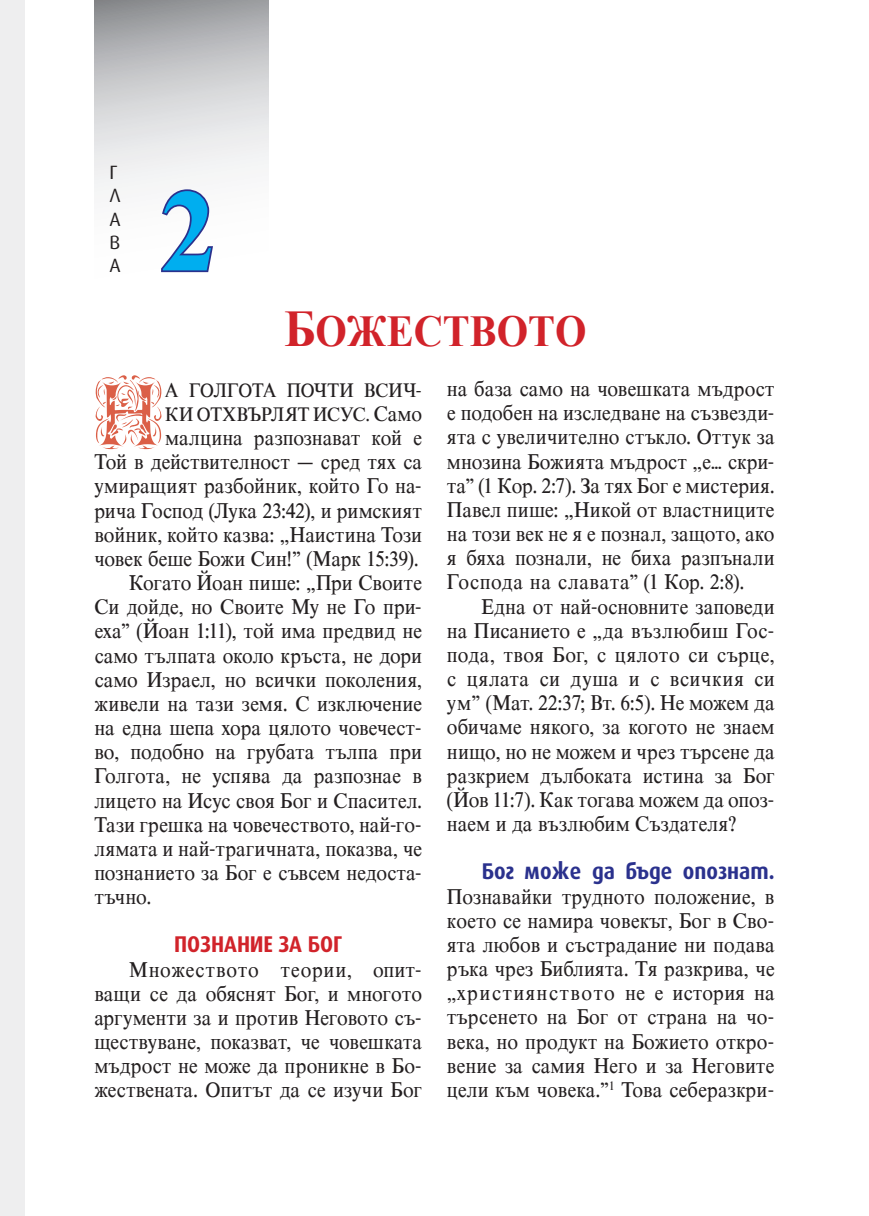
<style>
.page{position:relative;width:869px;height:1216px;background:#fff}
.page>*{position:absolute;margin:0;border:0;box-sizing:border-box;transform-origin:0 0}
.t1{font:700 117.25px "Times New Roman";color:#00aeef;scale:.96 1}
.t2{font:91.52px "Lombardina Initial One";color:#db5f47;scale:.87 1}
.t3{font:700 44.1px "Times New Roman";color:#d1232a;scale:.91 1}
.t4{font:700 22.75px "Hermes Bg";color:#2a318d;scale:.91 1}
.t5{font:700 22.75px "Hermes Bg";color:#d1232a;scale:.91 1}
.t6{font:22.05px/24.2px "Tms Cyr";letter-spacing:-.005em;color:#231f20;text-align:justify;scale:.91 1}
.t7{font:20.3px/24.2px "Tms Cyr";color:#231f20;scale:.91 1}
.t8{font:19.25px/23.1px "Hermes Bg";color:#231f20}
.s1{font-size:51.45px}
.s2{font-size:22.05px}
</style>
<div class="page">
<svg style="left:94px;top:0;width:174px;height:192px"></svg>
<div style="left:0;top:0;width:25px;height:1215px;background:#eeeeef"></div>
<svg style="left:159px;top:187px;width:56px;height:86px"></svg>
<p class="t8" style="left:109px;top:161px;width:13px">Г<br>Л<br>А<br>В<br>А</p>
<h1 class="t1" style="left:160px;top:150px;width:60px">2</h1>
<h3 class="t3" style="left:284px;top:301px;width:333px"><span class="s1">Б</span>ОЖЕСТВОТО</h3>
<h2 class="t2" style="left:94px;top:358px;width:83px">Н</h2>
<p class="t7" style="left:165px;top:377px;width:284px">А ГОЛГОТА ПОЧТИ ВСИЧ-<br>КИ ОТХВЪРЛЯТ ИСУС. <span class="s2">Само</span></p>
<p class="t6" style="left:165px;top:425px;width:284px">малцина разпознават кой е</p>
<p class="t6" style="left:94px;top:449px;width:361px">Той в действителност – сред тях са</p>
<p class="t6" style="left:94px;top:473px;width:361px">умиращият разбойник, който Го на-</p>
<p class="t6" style="left:94px;top:497px;width:361px">рича Господ (Лука 23:42), и римският</p>
<p class="t6" style="left:94px;top:521px;width:361px">войник, който казва: „Наистина Този</p>
<p class="t6" style="left:94px;top:545px;width:357px">човек беше Божи Син!” (Марк 15:39).</p>
<p class="t6" style="left:129px;top:569px;width:323px">Когато Йоан пише: „При Своите</p>
<p class="t6" style="left:94px;top:594px;width:361px">Си дойде, но Своите Му не Го при-</p>
<p class="t6" style="left:94px;top:618px;width:361px">еха” (Йоан 1:11), той има предвид не</p>
<p class="t6" style="left:94px;top:642px;width:361px">само тълпата около кръста, не дори</p>
<p class="t6" style="left:94px;top:666px;width:361px">само Израел, но всички поколения,</p>
<p class="t6" style="left:94px;top:690px;width:361px">живели на тази земя. С изключение</p>
<p class="t6" style="left:94px;top:714px;width:361px">на една шепа хора цялото човечест-</p>
<p class="t6" style="left:94px;top:738px;width:361px">во, подобно на грубата тълпа при</p>
<p class="t6" style="left:94px;top:763px;width:361px">Голгота, не успява да разпознае в</p>
<p class="t6" style="left:94px;top:787px;width:361px">лицето на Исус своя Бог и Спасител.</p>
<p class="t6" style="left:94px;top:811px;width:361px">Тази грешка на човечеството, най-го-</p>
<p class="t6" style="left:94px;top:835px;width:361px">лямата и най-трагичната, показва, че</p>
<p class="t6" style="left:94px;top:859px;width:361px">познанието за Бог е съвсем недоста-</p>
<p class="t6" style="left:94px;top:883px;width:64px">тъчно.</p>
<p class="t5" style="left:174px;top:931px;width:186px">ПОЗНАНИЕ ЗА БОГ</p>
<p class="t6" style="left:94px;top:956px;width:361px;text-indent:35px">Множеството теории, опит&shy;ващи се да обяснят Бог, и многото аргументи за и против Неговото съ&shy;ществуване, показват, че човешката мъдрост не може да проникне в Бо&shy;жествената. Опитът да се изучи Бог</p>
<p class="t6" style="left:446px;top:376px;width:361px">на база само на човешката мъдрост е подобен на изследване на съзвезди&shy;ята с увеличително стъкло. Оттук за мнозина Божията мъдрост „е… скри&shy;та” (1 Кор. 2:7). За тях Бог е мистерия.<br>Павел пише: „Никой от властниците на този век не я е познал, защото, ако я бяха познали, не биха разпънали Господа на славата” (1 Кор. 2:8).</p>
<p class="t6" style="left:446px;top:593px;width:361px;text-indent:35px">Една от най-основните заповеди на Писанието е „да възлюбиш Гос&shy;пода, твоя Бог, с цялото си сърце, с цялата си душа и с всичкия си ум” (Мат. 22:37; Вт. 6:5). Не можем да обичаме някого, за когото не знаем нищо, но не можем и чрез търсене да разкрием дълбоката истина за Бог (Йов 11:7). Как тогава можем да опоз&shy;наем и да възлюбим Създателя?</p>
<p class="t4" style="left:481px;top:858px;width:323px">Бог може да бъде опознат.</p>
<p class="t6" style="left:446px;top:883px;width:361px">Познавайки трудното положение, в което се намира човекът, Бог в Сво&shy;ята любов и състрадание ни подава ръка чрез Библията. Тя разкрива, че „християнството не е история на търсенето на Бог от страна на чо&shy;века, но продукт на Божието откро&shy;вение за самия Него и за Неговите цели към човека.”<sup>1</sup> Това себеразкри-</p>
</div>
